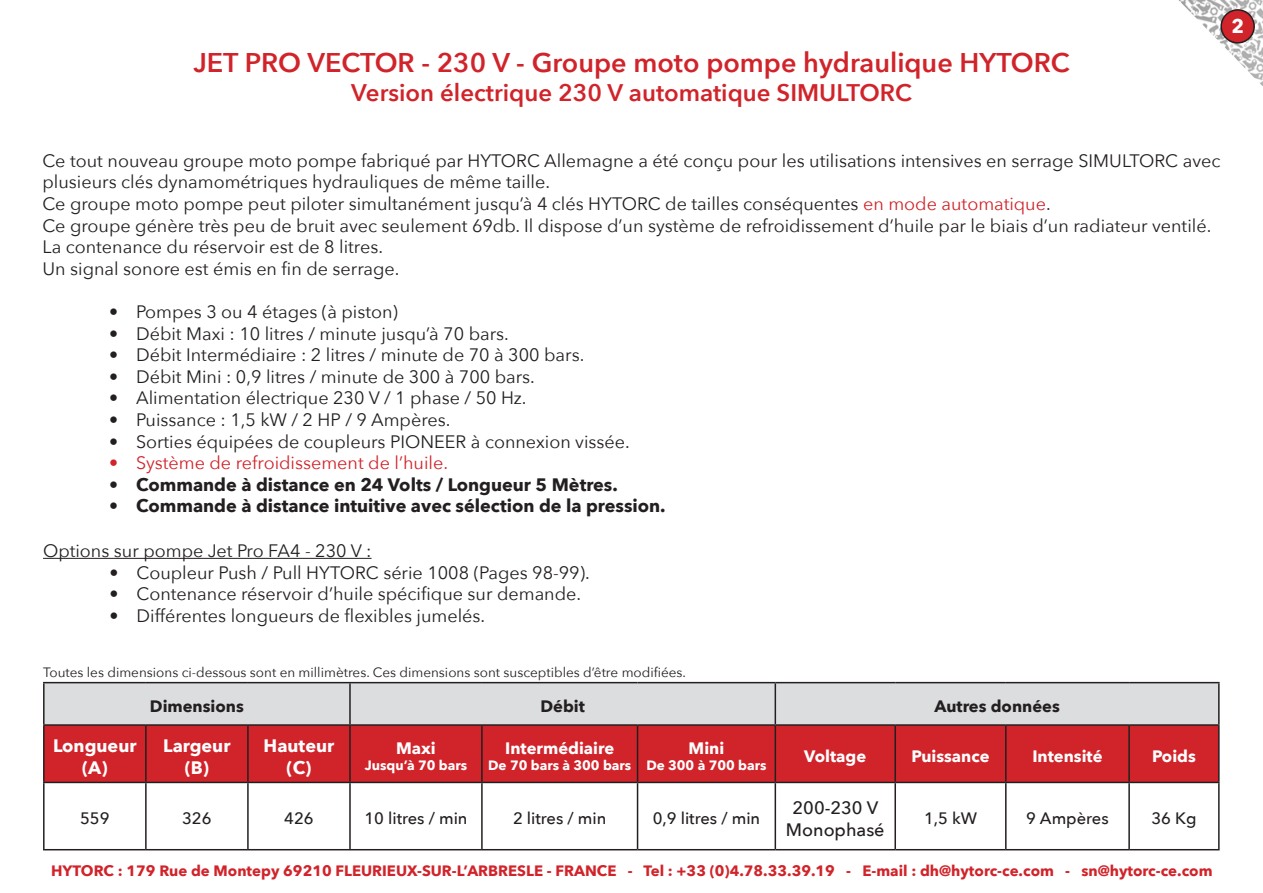
<style>
.page{position:relative;width:1263px;height:893px;background:#fff}
.page>*{position:absolute;margin:0;border:0;box-sizing:border-box;transform-origin:0 0}
.t1{font:600 27px "Avenir Next";color:#d1232a}
.t2{font:600 24px "Avenir Next";color:#d1232a}
.t3{font:700 19.5px "Avenir Next";color:#fff}
.t4{font:18px/21.6px "Avenir Next";color:#231f20}
.t5{font:700 18px "Avenir Next";color:#231f20}
.t6{font:18px "Avenir Next";color:#d1232a}
.t7{font:700 18px "Avenir Next";color:#fff}
.t8{font:500 18px "Avenir Next";color:#231f20}
.t9{font:500 16.5px "Avenir Next";color:#231f20}
.t10{font:700 16.5px "Avenir Next";color:#fff}
.t11{font:700 16.5px "Avenir Next";color:#231f20}
.t12{font:700 15px "Avenir Next";color:#d1232a}
.t13{font:13.5px "Avenir Next";color:#231f20}
.t14{font:700 13.5px "Avenir Next";color:#fff}
.s1{color:#d1232a}
</style>
<div class="page">
<img style="left:1178px;top:0;width:85px;height:86px">
<div style="left:45px;top:683px;width:1173px;height:41px;background:#dcdddf"></div>
<div style="left:45px;top:726px;width:1173px;height:56px;background:#d1232a"></div>
<hr style="left:43px;top:682px;width:103px;height:1px;background:#231f20">
<hr style="left:43px;top:683px;width:2px;height:41px;background:#231f20">
<hr style="left:146px;top:682px;width:102px;height:1px;background:#231f20">
<hr style="left:248px;top:682px;width:102px;height:1px;background:#231f20">
<hr style="left:350px;top:682px;width:132px;height:1px;background:#231f20">
<hr style="left:349px;top:683px;width:2px;height:41px;background:#231f20">
<hr style="left:482px;top:682px;width:155px;height:1px;background:#231f20">
<hr style="left:637px;top:682px;width:138px;height:1px;background:#231f20">
<hr style="left:775px;top:682px;width:120px;height:1px;background:#231f20">
<hr style="left:774px;top:683px;width:2px;height:41px;background:#231f20">
<hr style="left:895px;top:682px;width:111px;height:1px;background:#231f20">
<hr style="left:1006px;top:682px;width:123px;height:1px;background:#231f20">
<hr style="left:1129px;top:682px;width:90px;height:1px;background:#231f20">
<hr style="left:1218px;top:683px;width:1px;height:41px;background:#231f20">
<hr style="left:43px;top:724px;width:103px;height:2px;background:#231f20">
<hr style="left:43px;top:726px;width:2px;height:56px;background:#231f20">
<hr style="left:146px;top:724px;width:102px;height:2px;background:#231f20">
<hr style="left:145px;top:726px;width:2px;height:56px;background:#231f20">
<hr style="left:248px;top:724px;width:102px;height:2px;background:#231f20">
<hr style="left:247px;top:726px;width:2px;height:56px;background:#231f20">
<hr style="left:350px;top:724px;width:132px;height:2px;background:#231f20">
<hr style="left:349px;top:726px;width:2px;height:56px;background:#231f20">
<hr style="left:482px;top:724px;width:155px;height:2px;background:#231f20">
<hr style="left:481px;top:726px;width:2px;height:56px;background:#231f20">
<hr style="left:637px;top:724px;width:138px;height:2px;background:#231f20">
<hr style="left:637px;top:726px;width:1px;height:56px;background:#231f20">
<hr style="left:775px;top:724px;width:120px;height:2px;background:#231f20">
<hr style="left:774px;top:726px;width:2px;height:56px;background:#231f20">
<hr style="left:895px;top:724px;width:111px;height:2px;background:#231f20">
<hr style="left:894px;top:726px;width:2px;height:56px;background:#231f20">
<hr style="left:1006px;top:724px;width:123px;height:2px;background:#231f20">
<hr style="left:1005px;top:726px;width:1px;height:56px;background:#231f20">
<hr style="left:1129px;top:724px;width:90px;height:2px;background:#231f20">
<hr style="left:1128px;top:726px;width:2px;height:56px;background:#231f20">
<hr style="left:1218px;top:726px;width:1px;height:56px;background:#231f20">
<hr style="left:43px;top:782px;width:103px;height:1px;background:#231f20">
<hr style="left:43px;top:783px;width:2px;height:66px;background:#231f20">
<hr style="left:146px;top:782px;width:102px;height:1px;background:#231f20">
<hr style="left:145px;top:783px;width:2px;height:66px;background:#231f20">
<hr style="left:248px;top:782px;width:102px;height:1px;background:#231f20">
<hr style="left:247px;top:783px;width:2px;height:66px;background:#231f20">
<hr style="left:350px;top:782px;width:132px;height:1px;background:#231f20">
<hr style="left:349px;top:783px;width:2px;height:66px;background:#231f20">
<hr style="left:482px;top:782px;width:155px;height:1px;background:#231f20">
<hr style="left:481px;top:783px;width:2px;height:66px;background:#231f20">
<hr style="left:637px;top:782px;width:138px;height:1px;background:#231f20">
<hr style="left:637px;top:783px;width:1px;height:66px;background:#231f20">
<hr style="left:775px;top:782px;width:120px;height:1px;background:#231f20">
<hr style="left:774px;top:783px;width:2px;height:66px;background:#231f20">
<hr style="left:895px;top:782px;width:111px;height:1px;background:#231f20">
<hr style="left:894px;top:783px;width:2px;height:66px;background:#231f20">
<hr style="left:1006px;top:782px;width:123px;height:1px;background:#231f20">
<hr style="left:1005px;top:783px;width:1px;height:66px;background:#231f20">
<hr style="left:1129px;top:782px;width:90px;height:1px;background:#231f20">
<hr style="left:1128px;top:783px;width:2px;height:66px;background:#231f20">
<hr style="left:1218px;top:783px;width:1px;height:66px;background:#231f20">
<hr style="left:43px;top:849px;width:103px;height:1px;background:#231f20">
<hr style="left:146px;top:849px;width:102px;height:1px;background:#231f20">
<hr style="left:248px;top:849px;width:102px;height:1px;background:#231f20">
<hr style="left:350px;top:849px;width:132px;height:1px;background:#231f20">
<hr style="left:482px;top:849px;width:155px;height:1px;background:#231f20">
<hr style="left:637px;top:849px;width:138px;height:1px;background:#231f20">
<hr style="left:775px;top:849px;width:120px;height:1px;background:#231f20">
<hr style="left:895px;top:849px;width:111px;height:1px;background:#231f20">
<hr style="left:1006px;top:849px;width:123px;height:1px;background:#231f20">
<hr style="left:1129px;top:849px;width:90px;height:1px;background:#231f20">
<hr style="left:43px;top:558px;width:329px;height:1px;background:#231f20">
<div style="left:1221px;top:10px;width:33px;height:33px;background:#d1232a;border-radius:50%"></div>
<div style="left:1220px;top:9px;width:35px;height:35px;border:2px solid #231f20;border-radius:50%"></div>
<p class="t1" style="left:193px;top:39px;width:878px">JET PRO VECTOR - 230 V - Groupe moto pompe hydraulique HYTORC</p>
<p class="t2" style="left:351px;top:72px;width:562px">Version électrique 230 V automatique SIMULTORC</p>
<p class="t3" style="left:1231px;top:9px;width:14px">2</p>
<p class="t4" style="left:43px;top:149px;width:1179px">Ce tout nouveau groupe moto pompe fabriqué par HYTORC Allemagne a été conçu pour les utilisations intensives en serrage SIMULTORC avec plusieurs clés dynamométriques hydrauliques de même taille.</p>
<p class="t4" style="left:43px;top:192px;width:1010px">Ce groupe moto pompe peut piloter simultanément jusqu’à 4 clés HYTORC de tailles conséquentes <span class="s1">en mode automatique</span>.</p>
<p class="t4" style="left:43px;top:214px;width:1170px">Ce groupe génère très peu de bruit avec seulement 69db. Il dispose d’un système de refroidissement d’huile par le biais d’un radiateur ventilé.</p>
<p class="t4" style="left:43px;top:235px;width:342px">La contenance du réservoir est de 8 litres.</p>
<p class="t4" style="left:43px;top:257px;width:359px">Un signal sonore est émis en fin de serrage.</p>
<p class="t4" style="left:109px;top:300px;width:290px">• Pompes 3 ou 4 étages (à piston)</p>
<p class="t4" style="left:109px;top:322px;width:401px">• Débit Maxi : 10 litres / minute jusqu’à 70 bars.</p>
<p class="t4" style="left:109px;top:343px;width:477px">• Débit Intermédiaire : 2 litres / minute de 70 à 300 bars.</p>
<p class="t4" style="left:109px;top:365px;width:427px">• Débit Mini : 0,9 litres / minute de 300 à 700 bars.</p>
<p class="t4" style="left:109px;top:387px;width:419px">• Alimentation électrique 230 V / 1 phase / 50 Hz.</p>
<p class="t4" style="left:109px;top:408px;width:343px">• Puissance : 1,5 kW / 2 HP / 9 Ampères.</p>
<p class="t4" style="left:109px;top:430px;width:522px">• Sorties équipées de coupleurs PIONEER à connexion vissée.</p>
<p class="t6" style="left:109px;top:448px;width:340px">• Système de refroidissement de l’huile.</p>
<p class="t5" style="left:109px;top:469px;width:510px">• Commande à distance en 24 Volts / Longueur 5 Mètres.</p>
<p class="t5" style="left:109px;top:491px;width:558px">• Commande à distance intuitive avec sélection de la pression.</p>
<p class="t4" style="left:43px;top:539px;width:330px">Options sur pompe Jet Pro FA4 - 230 V :</p>
<p class="t4" style="left:110px;top:561px;width:482px">• Coupleur Push / Pull HYTORC série 1008 (Pages 98-99).</p>
<p class="t4" style="left:110px;top:582px;width:473px">• Contenance réservoir d’huile spécifique sur demande.</p>
<p class="t4" style="left:110px;top:604px;width:377px">• Différentes longueurs de flexibles jumelés.</p>
<p class="t13" style="left:43px;top:661px;width:644px">Toutes les dimensions ci-dessous sont en millimètres. Ces dimensions sont susceptibles d’être modifiées.</p>
<p class="t7" style="left:53px;top:730px;width:85px">Longueur</p>
<p class="t7" style="left:82px;top:752px;width:27px">(A)</p>
<p class="t11" style="left:150px;top:692px;width:95px">Dimensions</p>
<p class="t11" style="left:540px;top:692px;width:46px">Débit</p>
<p class="t11" style="left:934px;top:692px;width:127px">Autres données</p>
<p class="t7" style="left:163px;top:730px;width:69px">Largeur</p>
<p class="t7" style="left:185px;top:752px;width:26px">(B)</p>
<p class="t7" style="left:264px;top:730px;width:72px">Hauteur</p>
<p class="t7" style="left:286px;top:752px;width:26px">(C)</p>
<p class="t10" style="left:396px;top:734px;width:41px">Maxi</p>
<p class="t14" style="left:365px;top:754px;width:104px">Jusqu’à 70 bars</p>
<p class="t10" style="left:505px;top:734px;width:111px">Intermédiaire</p>
<p class="t14" style="left:488px;top:754px;width:145px">De 70 bars à 300 bars</p>
<p class="t10" style="left:689px;top:734px;width:37px">Mini</p>
<p class="t14" style="left:646px;top:754px;width:122px">De 300 à 700 bars</p>
<p class="t10" style="left:804px;top:742px;width:64px">Voltage</p>
<p class="t10" style="left:911px;top:742px;width:80px">Puissance</p>
<p class="t10" style="left:1032px;top:742px;width:72px">Intensité</p>
<p class="t10" style="left:1152px;top:742px;width:45px">Poids</p>
<p class="t9" style="left:80px;top:804px;width:31px">559</p>
<p class="t9" style="left:182px;top:804px;width:31px">326</p>
<p class="t9" style="left:284px;top:804px;width:31px">426</p>
<p class="t9" style="left:364px;top:804px;width:105px">10 litres / min</p>
<p class="t9" style="left:513px;top:804px;width:95px">2 litres / min</p>
<p class="t9" style="left:653px;top:804px;width:109px">0,9 litres / min</p>
<p class="t8" style="left:792px;top:793px;width:87px">200-230 V</p>
<p class="t8" style="left:786px;top:814px;width:100px">Monophasé</p>
<p class="t9" style="left:924px;top:804px;width:55px">1,5 kW</p>
<p class="t9" style="left:1026px;top:804px;width:84px">9 Ampères</p>
<p class="t9" style="left:1151px;top:804px;width:47px">36 Kg</p>
<p class="t12" style="left:51px;top:858px;width:1163px">HYTORC : 179 Rue de Montepy 69210 FLEURIEUX-SUR-L’ARBRESLE - FRANCE - Tel : +33 (0)4.78.33.39.19 - E-mail : dh@hytorc-ce.com - sn@hytorc-ce.com</p>
</div>
